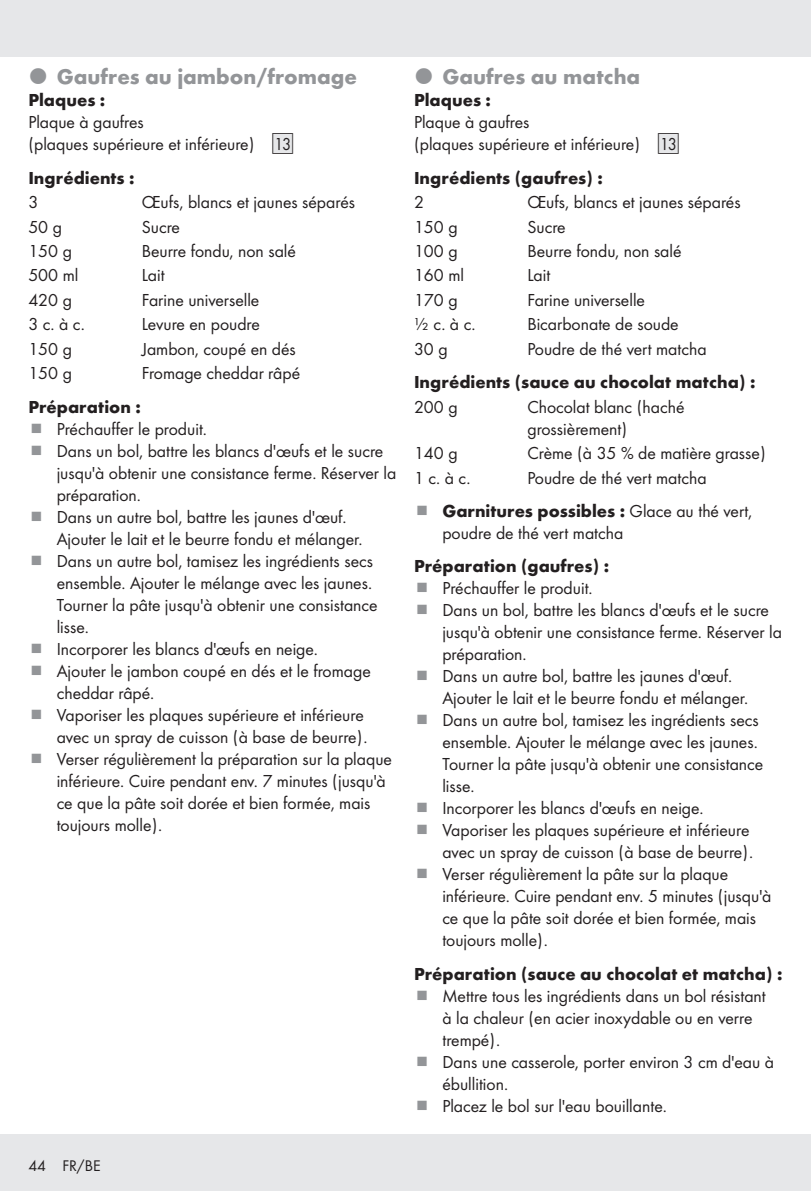
<style>
.page{position:relative;width:811px;height:1191px;background:#fff}
.page>*{position:absolute;margin:0;border:0;box-sizing:border-box;transform-origin:0 0}
.t1{font:700 22px "Futura";color:#939598}
.Body{font:18px/22px "Futura Boo";color:#231f20}
.Headline-03_SB{font:700 18px "Futura";color:#231f20}
.Headline-03{font:700 18px "Futura";color:#231f20}
.t2{font:16px "Futura Boo";color:#231f20}
.s1{font-family:"IMP Lidl Num Box";font-size:15.8px;color:#e6e7e9}
.s2{font-family:"IMP Lidl Num Box";font-size:15.8px}
.s3{font-family:"Futura";font-weight:700}
</style>
<div class="page">
<div style="left:0;top:1134px;width:811px;height:57px;background:#e6e7e9"></div>
<div style="left:0;top:0;width:811px;height:57px;background:#e6e7e9"></div>
<p class="t1" style="left:57px;top:61px;width:302px">Gaufres au jambon/fromage</p>
<p class="Headline-03" style="left:28px;top:87px;width:79px">Plaques :</p>
<p class="Body" style="left:28px;top:110px;width:266px">Plaque à gaufres<br>(plaques supérieure et inférieure) <span class="s1">[</span><span class="s2">13]</span></p>
<p class="Headline-03_SB" style="left:28px;top:164px;width:108px">Ingrédients :</p>
<p class="Body" style="left:28px;top:190px;width:11px">3</p>
<p class="Body" style="left:142px;top:190px;width:215px">Œufs, blancs et jaunes séparés</p>
<p class="Body" style="left:28px;top:214px;width:35px">50 g</p>
<p class="Body" style="left:142px;top:214px;width:40px">Sucre</p>
<p class="Body" style="left:28px;top:239px;width:45px">150 g</p>
<p class="Body" style="left:142px;top:239px;width:156px">Beurre fondu, non salé</p>
<p class="Body" style="left:28px;top:263px;width:52px">500 ml</p>
<p class="Body" style="left:142px;top:263px;width:24px">Lait</p>
<p class="Body" style="left:28px;top:288px;width:45px">420 g</p>
<p class="Body" style="left:142px;top:288px;width:119px">Farine universelle</p>
<p class="Body" style="left:28px;top:312px;width:56px">3 c. à c.</p>
<p class="Body" style="left:142px;top:312px;width:120px">Levure en poudre</p>
<p class="Body" style="left:28px;top:337px;width:45px">150 g</p>
<p class="Body" style="left:142px;top:337px;width:156px">Jambon, coupé en dés</p>
<p class="Body" style="left:28px;top:361px;width:45px">150 g</p>
<p class="Body" style="left:142px;top:361px;width:160px">Fromage cheddar râpé</p>
<p class="Headline-03" style="left:28px;top:393px;width:114px">Préparation :</p>
<p class="Body" style="left:57px;top:417px;width:149px">Préchauffer le produit.</p>
<p class="Body" style="left:57px;top:439px;width:341px">Dans un bol, battre les blancs d'œufs et le sucre jusqu'à obtenir une consistance ferme. Réserver la préparation.</p>
<p class="Body" style="left:57px;top:505px;width:305px">Dans un autre bol, battre les jaunes d'œuf.<br>Ajouter le lait et le beurre fondu et mélanger.</p>
<p class="Body" style="left:57px;top:549px;width:322px">Dans un autre bol, tamisez les ingrédients secs ensemble. Ajouter le mélange avec les jaunes.<br>Tourner la pâte jusqu'à obtenir une consistance lisse.</p>
<p class="Body" style="left:57px;top:637px;width:260px">Incorporer les blancs d'œufs en neige.</p>
<p class="Body" style="left:57px;top:659px;width:315px">Ajouter le jambon coupé en dés et le fromage cheddar râpé.</p>
<p class="Body" style="left:57px;top:703px;width:310px">Vaporiser les plaques supérieure et inférieure avec un spray de cuisson (à base de beurre).</p>
<p class="Body" style="left:57px;top:747px;width:337px">Verser régulièrement la préparation sur la plaque inférieure. Cuire pendant env. 7 minutes (jusqu'à ce que la pâte soit dorée et bien formée, mais toujours molle).</p>
<p class="t2" style="left:28px;top:1155px;width:74px">44 FR/BE</p>
<p class="t1" style="left:442px;top:61px;width:199px">Gaufres au matcha</p>
<p class="Headline-03" style="left:414px;top:87px;width:79px">Plaques :</p>
<p class="Body" style="left:414px;top:110px;width:266px">Plaque à gaufres<br>(plaques supérieure et inférieure) <span class="s1">[</span><span class="s2">13]</span></p>
<p class="Headline-03_SB" style="left:414px;top:164px;width:190px">Ingrédients (gaufres) :</p>
<p class="Body" style="left:414px;top:190px;width:11px">2</p>
<p class="Body" style="left:527px;top:190px;width:215px">Œufs, blancs et jaunes séparés</p>
<p class="Body" style="left:414px;top:214px;width:45px">150 g</p>
<p class="Body" style="left:527px;top:214px;width:40px">Sucre</p>
<p class="Body" style="left:414px;top:239px;width:45px">100 g</p>
<p class="Body" style="left:527px;top:239px;width:156px">Beurre fondu, non salé</p>
<p class="Body" style="left:414px;top:263px;width:52px">160 ml</p>
<p class="Body" style="left:527px;top:263px;width:24px">Lait</p>
<p class="Body" style="left:414px;top:288px;width:45px">170 g</p>
<p class="Body" style="left:527px;top:288px;width:119px">Farine universelle</p>
<p class="Body" style="left:414px;top:312px;width:61px">½ c. à c.</p>
<p class="Body" style="left:527px;top:312px;width:153px">Bicarbonate de soude</p>
<p class="Body" style="left:414px;top:337px;width:35px">30 g</p>
<p class="Body" style="left:527px;top:337px;width:181px">Poudre de thé vert matcha</p>
<p class="Headline-03" style="left:414px;top:369px;width:343px">Ingrédients (sauce au chocolat matcha) :</p>
<p class="Body" style="left:414px;top:395px;width:45px">200 g</p>
<p class="Body" style="left:527px;top:395px;width:158px">Chocolat blanc (haché grossièrement)</p>
<p class="Body" style="left:414px;top:441px;width:45px">140 g</p>
<p class="Body" style="left:527px;top:441px;width:240px">Crème (à 35 % de matière grasse)</p>
<p class="Body" style="left:414px;top:465px;width:56px">1 c. à c.</p>
<p class="Body" style="left:527px;top:465px;width:181px">Poudre de thé vert matcha</p>
<p class="Body" style="left:442px;top:499px;width:311px"><span class="s3">Garnitures possibles :</span> Glace au thé vert, poudre de thé vert matcha</p>
<p class="Headline-03_SB" style="left:414px;top:553px;width:197px">Préparation (gaufres) :</p>
<p class="Body" style="left:442px;top:576px;width:149px">Préchauffer le produit.</p>
<p class="Body" style="left:442px;top:598px;width:341px">Dans un bol, battre les blancs d'œufs et le sucre jusqu'à obtenir une consistance ferme. Réserver la préparation.</p>
<p class="Body" style="left:442px;top:664px;width:305px">Dans un autre bol, battre les jaunes d'œuf.<br>Ajouter le lait et le beurre fondu et mélanger.</p>
<p class="Body" style="left:442px;top:708px;width:322px">Dans un autre bol, tamisez les ingrédients secs ensemble. Ajouter le mélange avec les jaunes.<br>Tourner la pâte jusqu'à obtenir une consistance lisse.</p>
<p class="Body" style="left:442px;top:796px;width:260px">Incorporer les blancs d'œufs en neige.</p>
<p class="Body" style="left:442px;top:818px;width:310px">Vaporiser les plaques supérieure et inférieure avec un spray de cuisson (à base de beurre).</p>
<p class="Body" style="left:442px;top:862px;width:331px">Verser régulièrement la pâte sur la plaque inférieure. Cuire pendant env. 5 minutes (jusqu'à ce que la pâte soit dorée et bien formée, mais toujours molle).</p>
<p class="Headline-03_SB" style="left:414px;top:960px;width:370px">Préparation (sauce au chocolat et matcha) :</p>
<p class="Body" style="left:442px;top:984px;width:325px">Mettre tous les ingrédients dans un bol résistant à la chaleur (en acier inoxydable ou en verre trempé).</p>
<p class="Body" style="left:442px;top:1050px;width:333px">Dans une casserole, porter environ 3 cm d'eau à ébullition.</p>
<p class="Body" style="left:442px;top:1094px;width:224px">Placez le bol sur l'eau bouillante.</p>
</div>
